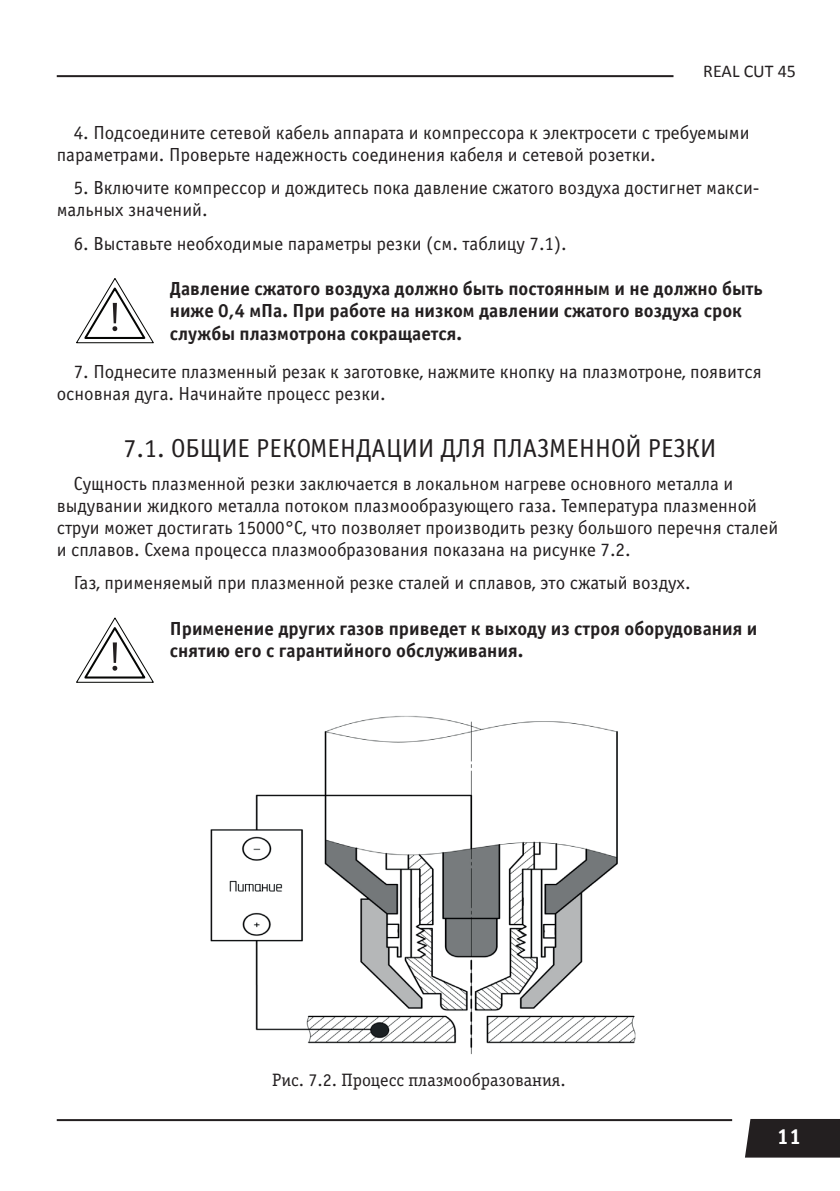
<style>
.page{position:relative;width:840px;height:1191px;background:#fff}
.page>*{position:absolute;margin:0;border:0;box-sizing:border-box;transform-origin:0 0}
.t1{font:26px "Officina Sans C";color:#231f20}
.t2{font:700 22px "Officina Serif C";color:#fff}
.t3{font:19px/22px "Officina Sans C";color:#231f20}
.t4{font:700 19px/22px "Officina Sans C";color:#231f20}
.t5{font:18px "Officina Serif C";color:#231f20}
.t6{font:18px "Calibri";color:#231f20}
</style>
<div class="page">
<div style="left:745px;top:1119px;width:94px;height:38px;background:#231f20"></div>
<hr style="left:57px;top:1119px;width:674px;height:2px;background:#231f20">
<hr style="left:57px;top:75px;width:616px;height:2px;background:#231f20">
<svg style="left:76px;top:278px;width:77px;height:65px"></svg>
<svg style="left:76px;top:617px;width:77px;height:65px"></svg>
<img style="left:210px;top:716px;width:426px;height:339px">
<p class="t6" style="left:702px;top:60px;width:94px">REAL CUT 45</p>
<p class="t3" style="left:57px;top:122px;width:694px;text-indent:17px">4. Подсоедините сетевой кабель аппарата и компрессора к электросети с требуемыми параметрами. Проверьте надежность соединения кабеля и сетевой розетки.</p>
<p class="t3" style="left:57px;top:177px;width:704px;text-indent:17px">5. Включите компрессор и дождитесь пока давление сжатого воздуха достигнет макси&shy;мальных значений.</p>
<p class="t3" style="left:74px;top:233px;width:494px">6. Выставьте необходимые параметры резки (см. таблицу 7.1).</p>
<p class="t4" style="left:170px;top:278px;width:594px">Давление сжатого воздуха должно быть постоянным и не должно быть ниже 0,4 мПа. При работе на низком давлении сжатого воздуха срок службы плазмотрона сокращается.</p>
<p class="t3" style="left:57px;top:361px;width:706px;text-indent:17px">7. Поднесите плазменный резак к заготовке, нажмите кнопку на плазмотроне, появится основная дуга. Начинайте процесс резки.</p>
<h1 class="t1" style="left:123px;top:433px;width:594px">7.1. ОБЩИЕ РЕКОМЕНДАЦИИ ДЛЯ ПЛАЗМЕННОЙ РЕЗКИ</h1>
<p class="t3" style="left:57px;top:473px;width:722px;text-indent:17px">Сущность плазменной резки заключается в локальном нагреве основного металла и выдувании жидкого металла потоком плазмообразующего газа. Температура плазменной струи может достигать 15000°С, что позволяет производить резку большого перечня сталей и сплавов. Схема процесса плазмообразования показана на рисунке 7.2.</p>
<p class="t3" style="left:74px;top:572px;width:618px">Газ, применяемый при плазменной резке сталей и сплавов, это сжатый воздух.</p>
<p class="t4" style="left:170px;top:618px;width:588px">Применение других газов приведет к выходу из строя оборудования и снятию его с гарантийного обслуживания.</p>
<p class="t5" style="left:272px;top:1070px;width:295px">Рис. 7.2. Процесс плазмообразования.</p>
<p class="t2" style="left:776px;top:1124px;width:26px">11</p>
</div>
